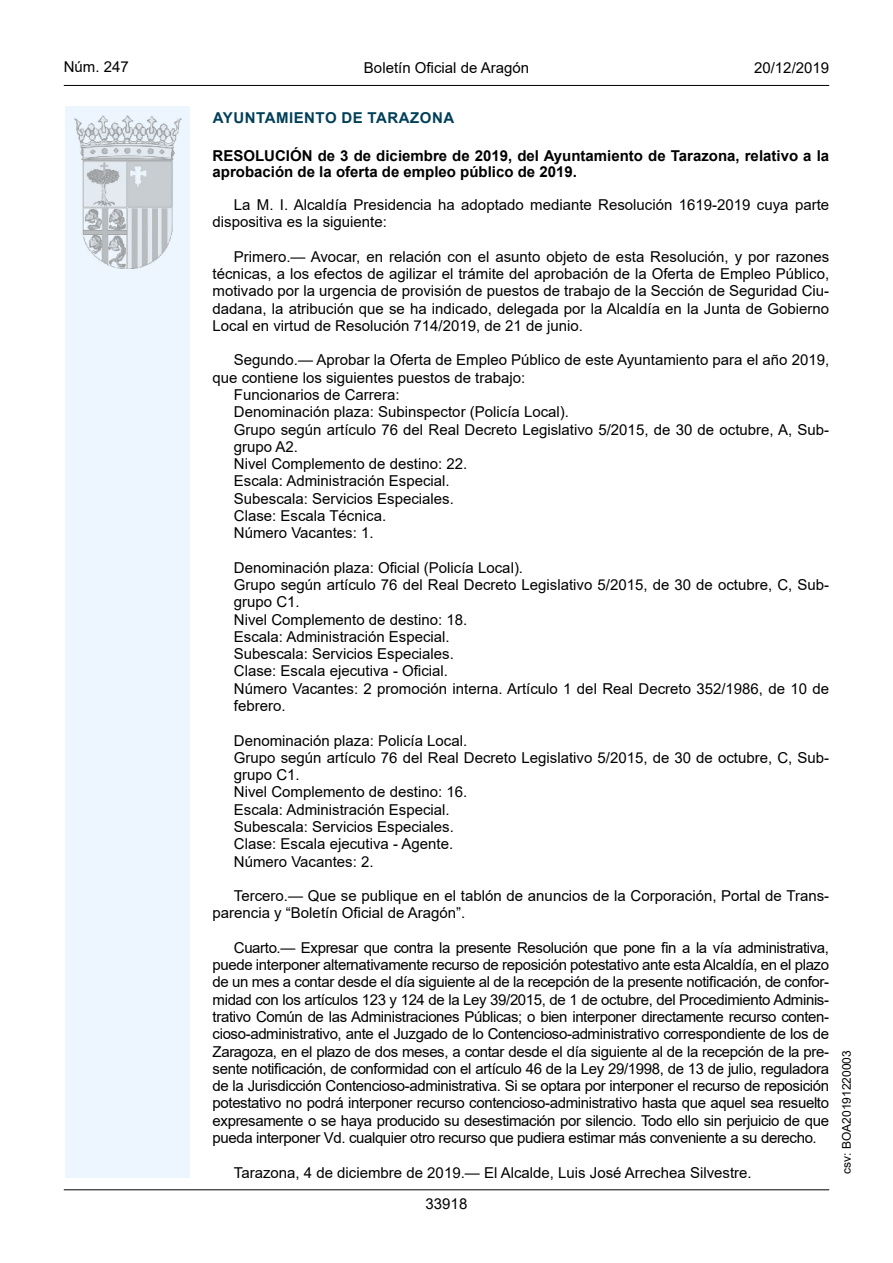
<style>
.page{position:relative;width:893px;height:1263px;background:#fff}
.page>*{position:absolute;margin:0;border:0;box-sizing:border-box;transform-origin:0 0}
.inicio_de_parrafo{font:15px/17.2px "Arial";color:#000}
.Sangrado_04{font:15px/17.2px "Arial";color:#000}
.Titulo_text{font:700 15px/16.5px "Arial";color:#000}
.emisor_text{font:700 15px "Arial";letter-spacing:.035em;color:#003f58}
.t1{font:12px "Arial";color:#000}
</style>
<div class="page">
<div style="left:65px;top:106px;width:125px;height:1072px;background:#edf6fe"></div>
<img style="left:75px;top:115px;width:106px;height:153px">
<hr style="left:64px;top:85px;width:765px;height:1px;background:#000">
<hr style="left:64px;top:1189px;width:765px;height:1px;background:#000">
<p class="inicio_de_parrafo" style="left:64px;top:58px;width:67px">Núm. 247</p>
<p class="inicio_de_parrafo" style="left:364px;top:59px;width:167px">Boletín Oficial de Aragón</p>
<p class="inicio_de_parrafo" style="left:754px;top:59px;width:77px">20/12/2019</p>
<h5 class="emisor_text" style="left:213px;top:107px;width:243px">AYUNTAMIENTO DE TARAZONA</h5>
<p class="Titulo_text" style="left:213px;top:147px;width:618px">RESOLUCIÓN de 3 de diciembre de 2019, del Ayuntamiento de Tarazona, relativo a la aprobación de la oferta de empleo público de 2019.</p>
<p class="inicio_de_parrafo" style="left:213px;top:196px;width:618px;text-indent:21px">La M. I. Alcaldía Presidencia ha adoptado mediante Resolución 1619-2019 cuya parte dispositiva es la siguiente:</p>
<p class="inicio_de_parrafo" style="left:213px;top:248px;width:618px;text-align:justify;text-indent:21px">Primero.— Avocar, en relación con el asunto objeto de esta Resolución, y por razones técnicas, a los efectos de agilizar el trámite del aprobación de la Oferta de Empleo Público, motivado por la urgencia de provisión de puestos de trabajo de la Sección de Seguridad Ciu&shy;dadana, la atribución que se ha indicado, delegada por la Alcaldía en la Junta de Gobierno Local en virtud de Resolución 714/2019, de 21 de junio.</p>
<p class="inicio_de_parrafo" style="left:213px;top:351px;width:618px;text-indent:21px">Segundo.— Aprobar la Oferta de Empleo Público de este Ayuntamiento para el año 2019, que contiene los siguientes puestos de trabajo:</p>
<p class="Sangrado_04" style="left:234px;top:386px;width:167px">Funcionarios de Carrera:</p>
<p class="Sangrado_04" style="left:234px;top:403px;width:337px">Denominación plaza: Subinspector (Policía Local).</p>
<p class="Sangrado_04" style="left:234px;top:421px;width:597px">Grupo según artículo 76 del Real Decreto Legislativo 5/2015, de 30 de octubre, A, Sub&shy;grupo A2.</p>
<p class="Sangrado_04" style="left:234px;top:455px;width:235px">Nivel Complemento de destino: 22.</p>
<p class="Sangrado_04" style="left:234px;top:472px;width:217px">Escala: Administración Especial.</p>
<p class="Sangrado_04" style="left:234px;top:490px;width:222px">Subescala: Servicios Especiales.</p>
<p class="Sangrado_04" style="left:234px;top:507px;width:154px">Clase: Escala Técnica.</p>
<p class="Sangrado_04" style="left:234px;top:524px;width:141px">Número Vacantes: 1.</p>
<p class="Sangrado_04" style="left:234px;top:559px;width:291px">Denominación plaza: Oficial (Policía Local).</p>
<p class="Sangrado_04" style="left:234px;top:576px;width:597px">Grupo según artículo 76 del Real Decreto Legislativo 5/2015, de 30 de octubre, C, Sub&shy;grupo C1.</p>
<p class="Sangrado_04" style="left:234px;top:611px;width:235px">Nivel Complemento de destino: 18.</p>
<p class="Sangrado_04" style="left:234px;top:628px;width:217px">Escala: Administración Especial.</p>
<p class="Sangrado_04" style="left:234px;top:645px;width:222px">Subescala: Servicios Especiales.</p>
<p class="Sangrado_04" style="left:234px;top:662px;width:216px">Clase: Escala ejecutiva - Oficial.</p>
<p class="Sangrado_04" style="left:234px;top:680px;width:597px">Número Vacantes: 2 promoción interna. Artículo 1 del Real Decreto 352/1986, de 10 de febrero.</p>
<p class="inicio_de_parrafo" style="left:234px;top:732px;width:235px">Denominación plaza: Policía Local.</p>
<p class="inicio_de_parrafo" style="left:234px;top:749px;width:597px">Grupo según artículo 76 del Real Decreto Legislativo 5/2015, de 30 de octubre, C, Sub&shy;grupo C1.</p>
<p class="inicio_de_parrafo" style="left:234px;top:783px;width:235px">Nivel Complemento de destino: 16.</p>
<p class="inicio_de_parrafo" style="left:234px;top:801px;width:217px">Escala: Administración Especial.</p>
<p class="inicio_de_parrafo" style="left:234px;top:818px;width:222px">Subescala: Servicios Especiales.</p>
<p class="inicio_de_parrafo" style="left:234px;top:835px;width:221px">Clase: Escala ejecutiva - Agente.</p>
<p class="inicio_de_parrafo" style="left:234px;top:852px;width:141px">Número Vacantes: 2.</p>
<p class="inicio_de_parrafo" style="left:213px;top:887px;width:618px;text-indent:21px">Tercero.— Que se publique en el tablón de anuncios de la Corporación, Portal de Trans&shy;parencia y “Boletín Oficial de Aragón”.</p>
<p class="inicio_de_parrafo" style="left:213px;top:939px;width:618px;text-align:justify;text-indent:21px">Cuarto.— Expresar que contra la presente Resolución que pone fin a la vía administrativa, puede interponer alternativamente recurso de reposición potestativo ante esta Alcaldía, en el plazo de un mes a contar desde el día siguiente al de la recepción de la presente notificación, de confor&shy;midad con los artículos 123 y 124 de la Ley 39/2015, de 1 de octubre, del Procedimiento Adminis&shy;trativo Común de las Administraciones Públicas; o bien interponer directamente recurso conten&shy;cioso-administrativo, ante el Juzgado de lo Contencioso-administrativo correspondiente de los de Zaragoza, en el plazo de dos meses, a contar desde el día siguiente al de la recepción de la pre&shy;sente notificación, de conformidad con el artículo 46 de la Ley 29/1998, de 13 de julio, reguladora de la Jurisdicción Contencioso-administrativa. Si se optara por interponer el recurso de reposición potestativo no podrá interponer recurso contencioso-administrativo hasta que aquel sea resuelto expresamente o se haya producido su desestimación por silencio. Todo ello sin perjuicio de que pueda interponer Vd. cualquier otro recurso que pudiera estimar más conveniente a su derecho.</p>
<p class="inicio_de_parrafo" style="left:234px;top:1163px;width:519px">Tarazona, 4 de diciembre de 2019.— El Alcalde, Luis José Arrechea Silvestre.</p>
<p class="inicio_de_parrafo" style="left:426px;top:1195px;width:43px">33918</p>
<p class="t1" style="left:838px;top:1174px;width:125px;rotate:-90deg">csv: BOA20191220003</p>
</div>
